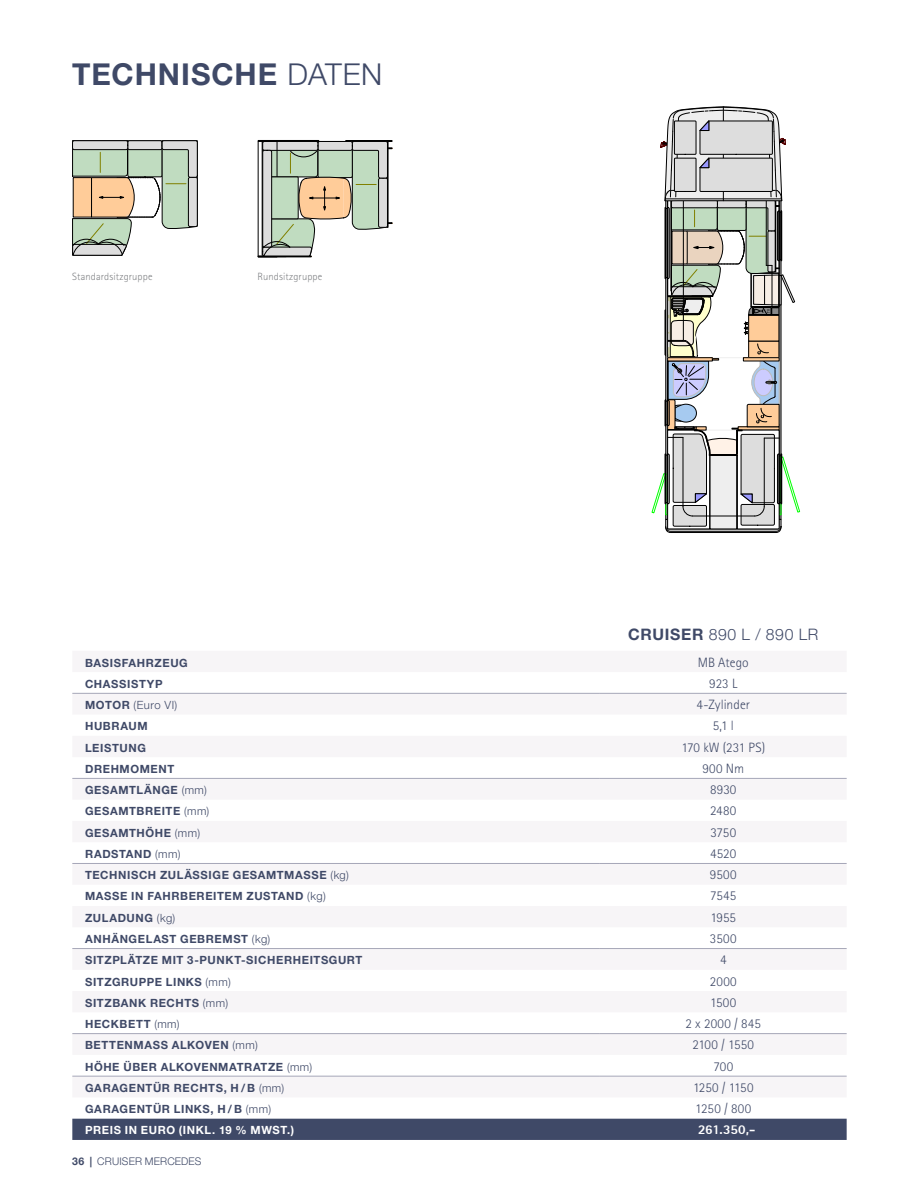
<style>
.page{position:relative;width:919px;height:1191px;background:#fff}
.page>*{position:absolute;margin:0;border:0;box-sizing:border-box;transform-origin:0 0}
.t1{font:700 30px "Helvetica Neue LT Pro";letter-spacing:.03em;color:#3f4967}
.t2{font:300 15.75px "Helvetica Neue LT Pro";letter-spacing:.035em;color:#3f4967}
.t3{font:300 13.5px "Rotis Sans Serif Pro";letter-spacing:.005em;color:#3f4967}
.t4{font:300 13.5px "Rotis Sans Serif Pro";letter-spacing:-.025em;color:#3f4967}
.t5{font:800 13.5px "Rotis Sans Serif";letter-spacing:-.015em;color:#fff}
.t6{font:700 11.25px "Helvetica Neue LT Pro";letter-spacing:.055em;color:#3f4967}
.t7{font:700 11.25px "Helvetica Neue LT Pro";letter-spacing:.055em;color:#fff}
.t8{font:300 11.25px "Helvetica Neue LT Pro";letter-spacing:.04em;color:#3f4967}
.t9{font:300 10.5px "Rotis Sans Serif Pro";letter-spacing:.01em;color:#808285}
.t10{font:300 10.5px "Helvetica Neue LT Pro";letter-spacing:.015em;color:#3f4967}
.s1{font-weight:300}
.s2{font-weight:700}
</style>
<div class="page">
<svg style="left:651px;top:107px;width:148px;height:426px"></svg>
<svg style="left:72px;top:140px;width:125px;height:116px"></svg>
<div style="left:345px;top:140px;width:47px;height:1px;border:1px solid #000"></div>
<div style="left:258px;top:140px;width:61px;height:1px;border:1px solid #000"></div>
<svg style="left:258px;top:141px;width:134px;height:117px"></svg>
<svg style="left:72px;top:692px;width:774px;height:385px"></svg>
<div style="left:72px;top:1118px;width:774px;height:22px;background:#3f4967"></div>
<hr style="left:72px;top:693px;width:528px;height:1px;background:#a6a7b8">
<hr style="left:600px;top:693px;width:246px;height:1px;background:#a6a7b8">
<hr style="left:72px;top:778px;width:528px;height:1px;background:#a6a7b8">
<hr style="left:600px;top:778px;width:246px;height:1px;background:#a6a7b8">
<hr style="left:72px;top:863px;width:528px;height:1px;background:#a6a7b8">
<hr style="left:600px;top:863px;width:246px;height:1px;background:#a6a7b8">
<hr style="left:72px;top:948px;width:528px;height:1px;background:#a6a7b8">
<hr style="left:600px;top:948px;width:246px;height:1px;background:#a6a7b8">
<hr style="left:72px;top:1033px;width:528px;height:1px;background:#a6a7b8">
<hr style="left:600px;top:1033px;width:246px;height:1px;background:#a6a7b8">
<hr style="left:72px;top:1075px;width:528px;height:1px;background:#a6a7b8">
<hr style="left:600px;top:1075px;width:246px;height:1px;background:#a6a7b8">
<h1 class="t1" style="left:72px;top:56px;width:311px">TECHNISCHE <span class="s1">DATEN</span></h1>
<p class="t9" style="left:72px;top:270px;width:82px">Standardsitzgruppe</p>
<p class="t9" style="left:257px;top:270px;width:66px">Rundsitzgruppe</p>
<h2 class="t2" style="left:628px;top:625px;width:191px"><span class="s2">CRUISER</span> 890 L / 890 LR</h2>
<p class="t6" style="left:85px;top:655px;width:104px">BASISFAHRZEUG</p>
<p class="t3" style="left:697px;top:654px;width:52px">MB Atego</p>
<p class="t6" style="left:85px;top:677px;width:79px">CHASSISTYP</p>
<p class="t3" style="left:709px;top:675px;width:30px">923 L</p>
<p class="t8" style="left:85px;top:698px;width:94px"><span class="s2">MOTOR</span> (Euro VI)</p>
<p class="t3" style="left:696px;top:697px;width:55px">4-Zylinder</p>
<p class="t6" style="left:85px;top:719px;width:64px">HUBRAUM</p>
<p class="t3" style="left:712px;top:718px;width:23px">5,1 l</p>
<p class="t6" style="left:85px;top:740px;width:62px">LEISTUNG</p>
<p class="t3" style="left:681px;top:739px;width:85px">170 kW (231 PS)</p>
<p class="t6" style="left:85px;top:762px;width:91px">DREHMOMENT</p>
<p class="t3" style="left:702px;top:760px;width:43px">900 Nm</p>
<p class="t6" style="left:85px;top:783px;width:123px">GESAMTLÄNGE <span class="s1">(mm)</span></p>
<p class="t3" style="left:710px;top:782px;width:28px">8930</p>
<p class="t6" style="left:85px;top:804px;width:126px">GESAMTBREITE <span class="s1">(mm)</span></p>
<p class="t3" style="left:710px;top:803px;width:28px">2480</p>
<p class="t6" style="left:85px;top:825px;width:116px">GESAMTHÖHE <span class="s1">(mm)</span></p>
<p class="t3" style="left:710px;top:824px;width:27px">3750</p>
<p class="t6" style="left:85px;top:847px;width:97px">RADSTAND <span class="s1">(mm)</span></p>
<p class="t3" style="left:710px;top:845px;width:28px">4520</p>
<p class="t6" style="left:85px;top:868px;width:265px">TECHNISCH ZULÄSSIGE GESAMTMASSE <span class="s1">(kg)</span></p>
<p class="t3" style="left:709px;top:867px;width:28px">9500</p>
<p class="t6" style="left:85px;top:889px;width:242px">MASSE IN FAHRBEREITEM ZUSTAND <span class="s1">(kg)</span></p>
<p class="t3" style="left:710px;top:888px;width:28px">7545</p>
<p class="t6" style="left:85px;top:910px;width:92px">ZULADUNG <span class="s1">(kg)</span></p>
<p class="t3" style="left:710px;top:909px;width:27px">1955</p>
<p class="t6" style="left:85px;top:932px;width:187px">ANHÄNGELAST GEBREMST <span class="s1">(kg)</span></p>
<p class="t3" style="left:710px;top:930px;width:28px">3500</p>
<p class="t6" style="left:85px;top:953px;width:279px">SITZPLÄTZE MIT 3-PUNKT-SICHERHEITSGURT</p>
<p class="t3" style="left:720px;top:952px;width:8px">4</p>
<p class="t6" style="left:85px;top:974px;width:147px">SITZGRUPPE LINKS <span class="s1">(mm)</span></p>
<p class="t3" style="left:709px;top:973px;width:28px">2000</p>
<p class="t6" style="left:85px;top:995px;width:144px">SITZBANK RECHTS <span class="s1">(mm)</span></p>
<p class="t3" style="left:710px;top:994px;width:28px">1500</p>
<p class="t6" style="left:85px;top:1017px;width:96px">HECKBETT <span class="s1">(mm)</span></p>
<p class="t3" style="left:685px;top:1015px;width:77px">2 x 2000 / 845</p>
<p class="t6" style="left:85px;top:1038px;width:174px">BETTENMASS ALKOVEN <span class="s1">(mm)</span></p>
<p class="t3" style="left:692px;top:1037px;width:63px">2100 / 1550</p>
<p class="t6" style="left:85px;top:1059px;width:229px">HÖHE ÜBER ALKOVENMATRATZE <span class="s1">(mm)</span></p>
<p class="t3" style="left:713px;top:1058px;width:21px">700</p>
<p class="t6" style="left:85px;top:1081px;width:201px">GARAGENTÜR RECHTS, H / B <span class="s1">(mm)</span></p>
<p class="t4" style="left:693px;top:1079px;width:62px">1250 / 1150</p>
<p class="t6" style="left:85px;top:1102px;width:187px">GARAGENTÜR LINKS, H / B <span class="s1">(mm)</span></p>
<p class="t3" style="left:695px;top:1100px;width:57px">1250 / 800</p>
<p class="t7" style="left:85px;top:1123px;width:210px">PREIS IN EURO (INKL. 19 % MWST.)</p>
<p class="t5" style="left:698px;top:1121px;width:59px">261.350,-</p>
<p class="t10" style="left:72px;top:1155px;width:131px"><span class="s2">36 |</span> CRUISER MERCEDES</p>
</div>
